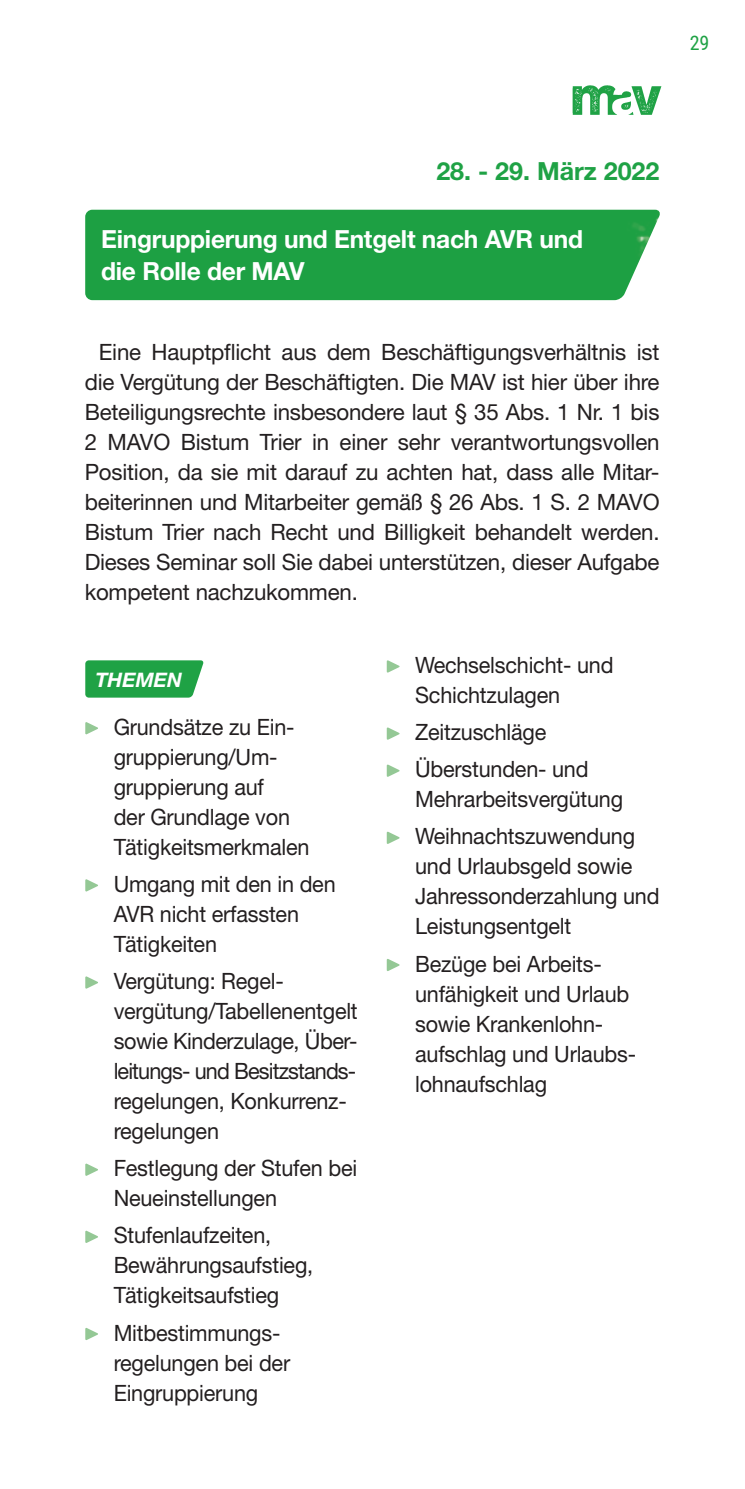
<style>
.page{position:relative;width:745px;height:1489px;background:#fff}
.page>*{position:absolute;margin:0;border:0;box-sizing:border-box;transform-origin:0 0}
.t1{font:700 25px/32px "Helvetica Neue LT Std";letter-spacing:-.01em;color:#fff}
.t2{font:700 25px "Helvetica Neue LT Std";color:#1fa245}
.t3{font:22.5px/30px "Helvetica Neue LT Std";letter-spacing:-.01em;color:#231f20;scale:.96 1}
.t4{font:22.5px/30px "Helvetica Neue LT Std";letter-spacing:-.01em;color:#231f20;text-align:justify}
.t5{font:italic 700 20px "Helvetica Neue CE";color:#fff}
.t6{font:20px "Roboto Condensed";color:#1fa245}
</style>
<div class="page">
<div style="left:85px;top:210px;width:575px;height:90px;background:#1da043"></div>
<svg style="left:85px;top:660px;width:119px;height:37px;background:#2ca750"></svg>
<svg style="left:85px;top:722px;width:13px;height:12px"></svg>
<svg style="left:85px;top:879px;width:13px;height:12px"></svg>
<svg style="left:85px;top:976px;width:13px;height:12px"></svg>
<svg style="left:85px;top:1163px;width:13px;height:12px"></svg>
<svg style="left:85px;top:1230px;width:13px;height:13px"></svg>
<svg style="left:85px;top:1328px;width:13px;height:12px"></svg>
<svg style="left:386px;top:660px;width:13px;height:12px"></svg>
<svg style="left:386px;top:727px;width:13px;height:13px"></svg>
<svg style="left:386px;top:764px;width:13px;height:13px"></svg>
<svg style="left:386px;top:831px;width:13px;height:13px"></svg>
<svg style="left:386px;top:959px;width:13px;height:12px"></svg>
<img style="left:572px;top:85px;width:88px;height:30px">
<p class="t6" style="left:689px;top:29px;width:21px">29</p>
<p class="t2" style="left:436px;top:156px;width:224px">28. - 29. März 2022</p>
<p class="t1" style="left:101px;top:222px;width:483px">Eingruppierung und Entgelt nach AVR und die Rolle der MAV</p>
<p class="t4" style="left:85px;top:337px;width:576px;text-indent:14px">Eine Hauptpflicht aus dem Beschäftigungsverhältnis ist die Vergütung der Beschäftigten. Die MAV ist hier über ihre Beteiligungsrechte insbesondere laut § 35 Abs. 1 Nr. 1 bis 2 MAVO Bistum Trier in einer sehr verantwortungsvollen Position, da sie mit darauf zu achten hat, dass alle Mitar&shy;beiterinnen und Mitarbeiter gemäß § 26 Abs. 1 S. 2 MAVO Bistum Trier nach Recht und Billigkeit behandelt werden.<br>Dieses Seminar soll Sie dabei unterstützen, dieser Aufgabe kompetent nachzukommen.</p>
<p class="t5" style="left:95px;top:667px;width:88px">THEMEN</p>
<p class="t3" style="left:114px;top:711px;width:205px">Grundsätze zu Ein&shy;gruppierung/Um&shy;gruppierung auf<br>der Grundlage von<br>Tätigkeitsmerkmalen</p>
<p class="t3" style="left:114px;top:868px;width:233px">Umgang mit den in den<br>AVR nicht erfassten<br>Tätigkeiten</p>
<p class="t3" style="left:114px;top:965px;width:256px">Vergütung: Regel&shy;vergütung/Tabellenentgelt sowie Kinderzulage, Über&shy;leitungs- und Besitzstands&shy;regelungen, Konkurrenz&shy;regelungen</p>
<p class="t3" style="left:114px;top:1152px;width:255px">Festlegung der Stufen bei<br>Neueinstellungen</p>
<p class="t3" style="left:114px;top:1219px;width:209px">Stufenlaufzeiten,<br>Bewährungsaufstieg,<br>Tätigkeitsaufstieg</p>
<p class="t3" style="left:114px;top:1316px;width:185px">Mitbestimmungs&shy;regelungen bei der<br>Eingruppierung</p>
<p class="t3" style="left:415px;top:649px;width:208px">Wechselschicht- und<br>Schichtzulagen</p>
<p class="t3" style="left:415px;top:713px;width:182px;line-height:37px">Zeitzuschläge<br>Überstunden- und</p>
<p class="t3" style="left:415px;top:780px;width:230px;line-height:37px">Mehrarbeitsvergütung<br>Weihnachtszuwendung</p>
<p class="t3" style="left:415px;top:851px;width:256px">und Urlaubsgeld sowie<br>Jahressonderzahlung und<br>Leistungsentgelt</p>
<p class="t3" style="left:415px;top:948px;width:231px">Bezüge bei Arbeits&shy;unfähigkeit und Urlaub sowie Krankenlohn&shy;aufschlag und Urlaubs&shy;lohnaufschlag</p>
</div>
